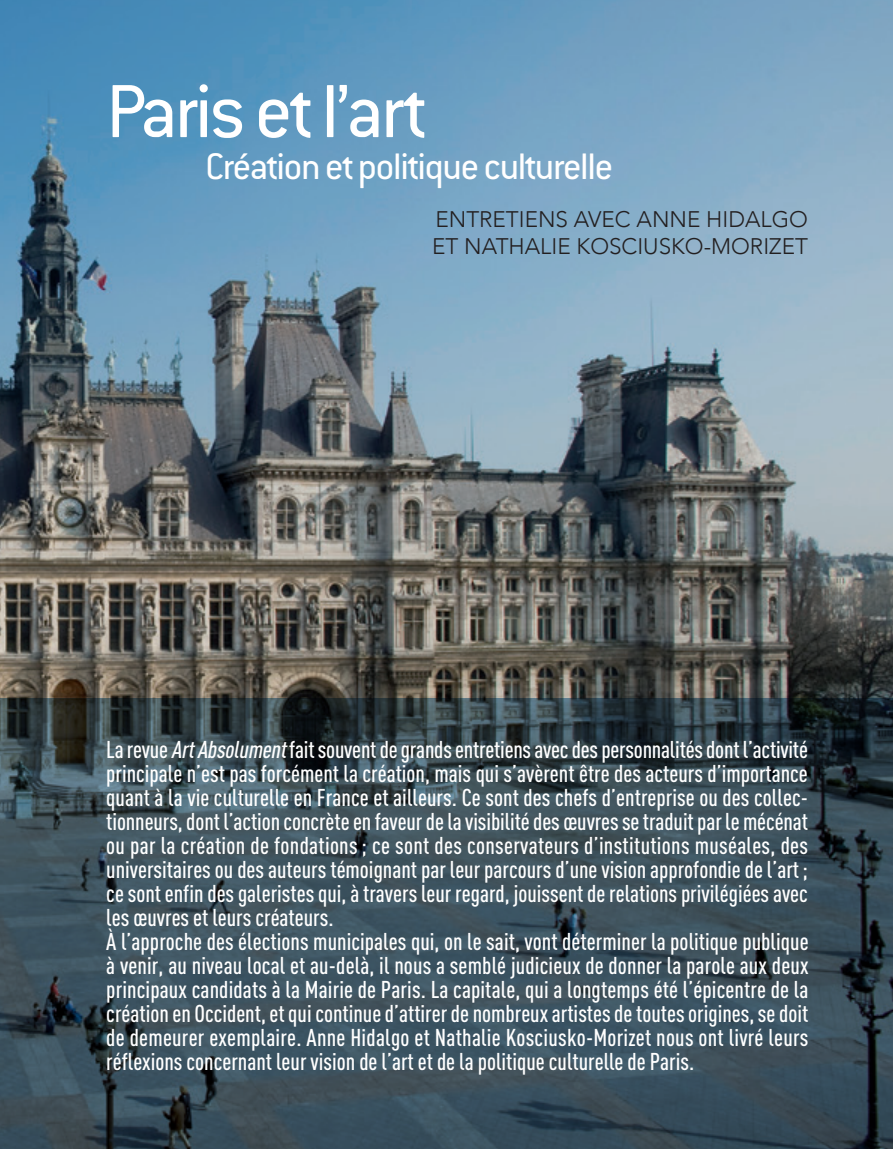
<style>
.page{position:relative;width:893px;height:1149px;background:#fff}
.page>*{position:absolute;margin:0;border:0;box-sizing:border-box;transform-origin:0 0}
.t1{font:82.5px "Conduit ITC";letter-spacing:-.03em;color:#fff}
.t2{font:40.5px "Conduit ITC";letter-spacing:-.03em;color:#fff}
.t3{font:500 24px/24px "DIN Cond";color:#fff}
.t4{font:300 22.5px/27px "Avenir";color:#231f20}
.s1{font-style:italic}
</style>
<div class="page">
<img style="left:0;top:0;width:893px;height:697px">
<svg style="left:0;top:697px;width:893px;height:451px;background:#394c56"></svg>
<h1 class="t1" style="left:106px;top:61px;width:321px">Paris et l’art</h1>
<h2 class="t2" style="left:206px;top:141px;width:409px">Création et politique culturelle</h2>
<p class="t4" style="left:432px;top:205px;width:377px">ENTRETIENS AVEC ANNE H IDALGO<br>ET NATHALIE KOSCIUSKO-M ORIZET</p>
<p class="t3" style="left:106px;top:736px;width:704px">La revue <span class="s1">ArtAbsolument</span>fait souvent de grands entretiens avec des personnalités dont l’activité principale n’est pas forcément la création, mais qui s’avèrent être des acteurs d’importance quant à la vie culturelle en France et ailleurs. Ce sont des chefs d’entreprise ou des collec&shy;tionneurs, dont l’action concrète en faveur de la visibilité des œuvres se traduit par le mécénat ou par la création de fondations; ce sont des conservateurs d’institutions muséales, des universitaires ou des auteurs témoignant par leur parcours d’une vision approfondie de l’art; ce sont enfin des galeristes qui, à travers leur regard, jouissent de relations privilégiées avec les œuvres et leurs créateurs.<br>À l’approche des élections municipales qui, on le sait, vont déterminer la politique publique à venir, au niveau local et au-delà, il nous a semblé judicieux de donner la parole aux deux principaux candidats à la Mairie de Paris. La capitale, qui a longtemps été l’épicentre de la création en Occident, et qui continue d’attirer de nombreux artistes de toutes origines, se doit de demeurer exemplaire. Anne Hidalgo et Nathalie Kosciusko-Morizet nous ont livré leurs réflexions concernant leur vision de l’art et de la politique culturelle de Paris.</p>
</div>
